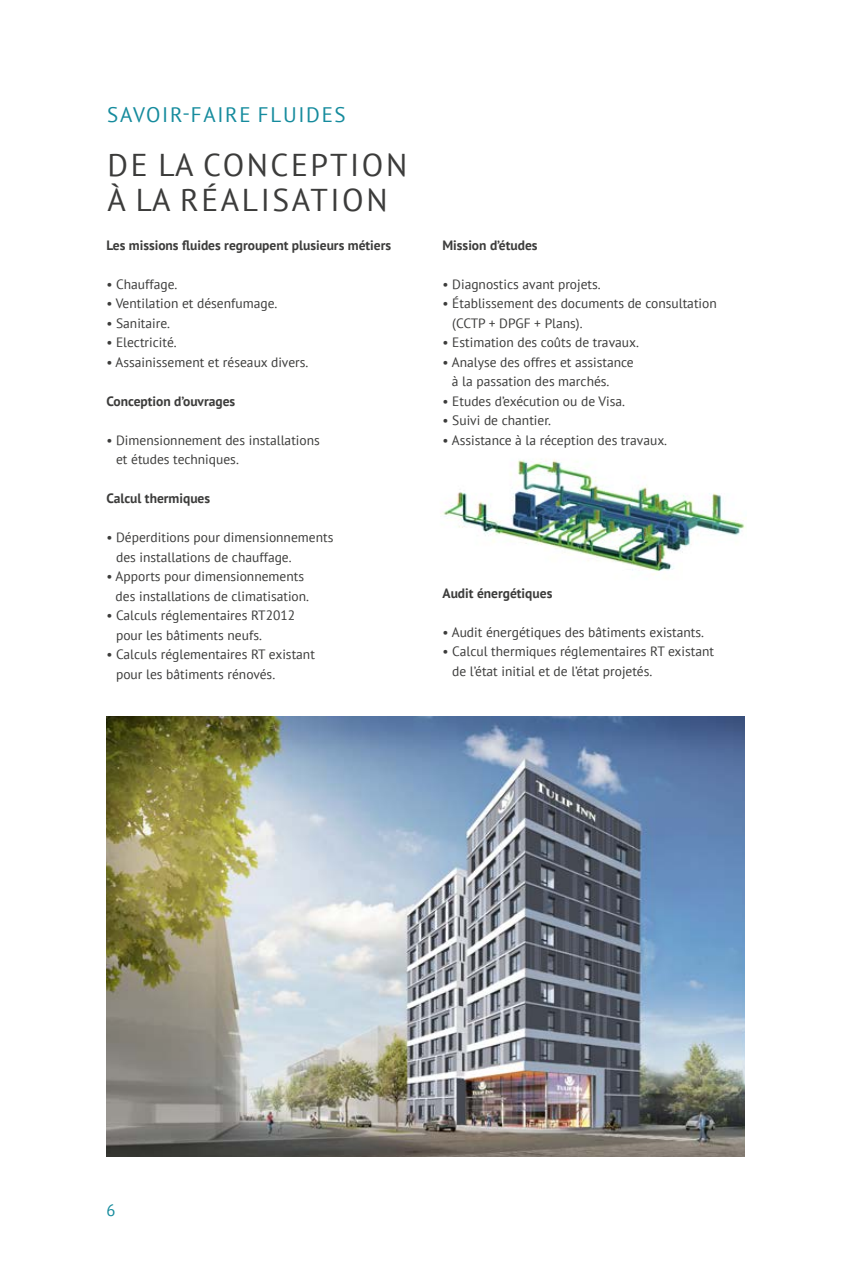
<style>
.page{position:relative;width:851px;height:1263px;background:#fff}
.page>*{position:absolute;margin:0;border:0;box-sizing:border-box;transform-origin:0 0}
.t1{font:31.5px/34.5px "PT Sans";letter-spacing:.08em;color:#3c3c3b}
.t2{font:21px "PT Sans";letter-spacing:.08em;color:#158b9d}
.t3{font:16.5px "PT Sans";color:#158b9d}
.t4{font:13.5px/19.5px "PT Sans";color:#3c3c3b}
.t5{font:700 13.5px "PT Sans";color:#3c3c3b}
</style>
<div class="page">
<img style="left:442px;top:459px;width:304px;height:116px">
<img style="left:106px;top:716px;width:638px;height:441px">
<h2 class="t2" style="left:107px;top:101px;width:240px">SAVOIR-FAIRE FLUIDES</h2>
<h1 class="t1" style="left:108px;top:147px;width:301px">DE LA CONCEPTION<br>À LA RÉALISATION</h1>
<p class="t5" style="left:106px;top:236px;width:286px">Les missions fluides regroupent plusieurs métiers</p>
<p class="t4" style="left:106px;top:274px;width:73px">• Chauffage.</p>
<p class="t4" style="left:106px;top:293px;width:173px">• Ventilation et désenfumage.</p>
<p class="t4" style="left:106px;top:313px;width:65px">• Sanitaire.</p>
<p class="t4" style="left:106px;top:332px;width:72px">• Electricité.</p>
<p class="t4" style="left:106px;top:352px;width:203px">• Assainissement et réseaux divers.</p>
<p class="t5" style="left:106px;top:392px;width:130px">Conception d’ouvrages</p>
<p class="t4" style="left:116px;top:430px;width:205px;text-indent:-10px">• Dimensionnement des installations et études techniques.</p>
<p class="t5" style="left:106px;top:489px;width:105px">Calcul thermiques</p>
<p class="t4" style="left:116px;top:527px;width:219px;text-indent:-10px">• Déperditions pour dimensionnements des installations de chauffage.</p>
<p class="t4" style="left:116px;top:566px;width:195px;text-indent:-9px">• Apports pour dimensionnements des installations de climatisation.</p>
<p class="t4" style="left:116px;top:605px;width:181px;text-indent:-10px">• Calculs réglementaires RT2012 pour les bâtiments neufs.</p>
<p class="t4" style="left:116px;top:644px;width:200px;text-indent:-10px">• Calculs réglementaires RT existant pour les bâtiments rénovés.</p>
<p class="t5" style="left:442px;top:236px;width:97px">Mission d’études</p>
<p class="t4" style="left:442px;top:274px;width:160px">• Diagnostics avant projets.</p>
<p class="t4" style="left:452px;top:293px;width:266px;text-indent:-10px">• Établissement des documents de consultation (CCTP + DPGF + Plans).</p>
<p class="t4" style="left:442px;top:332px;width:198px">• Estimation des coûts de travaux.</p>
<p class="t4" style="left:451px;top:352px;width:183px;text-indent:-9px">• Analyse des offres et assistance à la passation des marchés.</p>
<p class="t4" style="left:442px;top:391px;width:184px">• Etudes d’exécution ou de Visa.</p>
<p class="t4" style="left:442px;top:410px;width:110px">• Suivi de chantier.</p>
<p class="t4" style="left:442px;top:430px;width:226px">• Assistance à la réception des travaux.</p>
<p class="t5" style="left:442px;top:584px;width:111px">Audit énergétiques</p>
<p class="t4" style="left:442px;top:622px;width:263px">• Audit énergétiques des bâtiments existants.</p>
<p class="t4" style="left:452px;top:641px;width:263px;text-indent:-10px">• Calcul thermiques réglementaires RT existant de l’état initial et de l’état projetés.</p>
<p class="t3" style="left:106px;top:1199px;width:10px">6</p>
</div>
